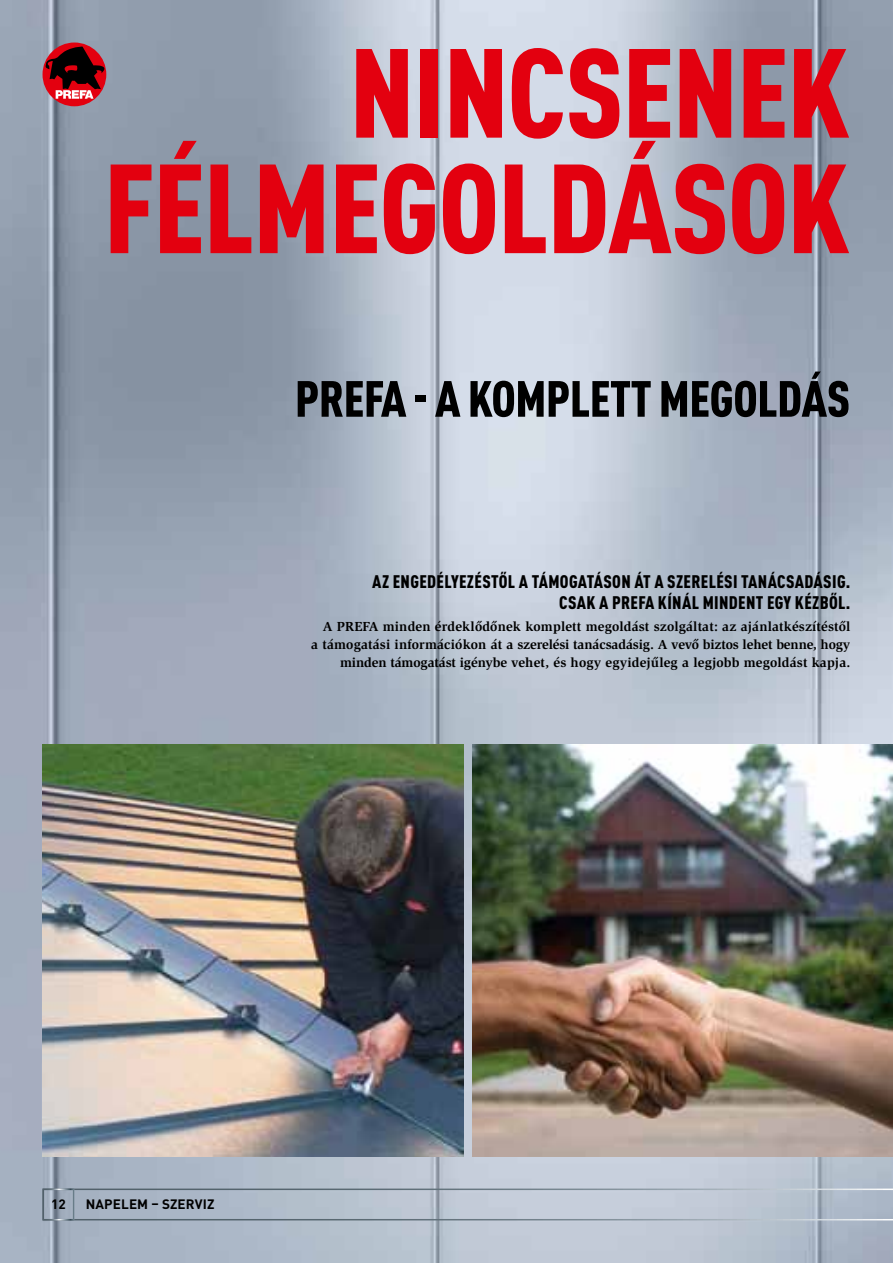
<style>
.page{position:relative;width:893px;height:1263px;background:#fff}
.page>*{position:absolute;margin:0;border:0;box-sizing:border-box;transform-origin:0 0}
.t1{font:900 condensed 124.5px/115.5px "DIN Pro";letter-spacing:-.01em;color:#e3000f;text-align:right}
.t2{font:900 condensed 50.1px "DIN Pro";letter-spacing:-.01em;color:#000}
.t3{font:900 condensed 18px/21px "DIN Pro";letter-spacing:.02em;color:#000;text-align:right}
.t4{font:700 13.5px/18px "ITC Slimbach LTCE";letter-spacing:.01em;color:#000;text-align:right}
.t5{font:700 13.5px "DIN Pro";letter-spacing:.01em;color:#000}
</style>
<div class="page">
<img style="left:0;top:0;width:893px;height:1263px">
<svg style="left:46px;top:1188px;width:847px;height:32px;background:#b2bcc9"></svg>
<div style="left:43px;top:43px;width:63px;height:63px;background:#e3000f;border-radius:50%"></div>
<svg style="left:45px;top:46px;width:60px;height:53px"></svg>
<img style="left:472px;top:744px;width:421px;height:413px">
<img style="left:43px;top:744px;width:420px;height:413px">
<h1 class="t1" style="left:104px;top:24px;width:748px">NINCSENEK<br>FÉLMEGOLDÁSOK</h1>
<h2 class="t2" style="left:295px;top:360px;width:557px">PREFA - A KOMPLETT MEGOLDÁS</h2>
<h3 class="t3" style="left:372px;top:569px;width:480px">AZ ENGEDÉLYEZÉSTŐL A TÁMOGATÁSON ÁT A SZERELÉSI TANÁCSADÁSIG.<br>CSAK A PREFA KÍNÁL MINDENT EGY KÉZBŐL.</h3>
<p class="t4" style="left:311px;top:618px;width:541px">A PREFA minden érdeklődőnek komplett megoldást szolgáltat: az ajánlatkészítéstől<br>a támogatási információkon át a szerelési tanácsadásig. A vevő biztos lehet benne, hogy minden támogatást igénybe vehet, és hogy egyidejűleg a legjobb megoldást kapja.</p>
<p class="t5" style="left:51px;top:1192px;width:16px">12</p>
<p class="t5" style="left:86px;top:1192px;width:130px">NAPELEM – SZERVIZ</p>
</div>
